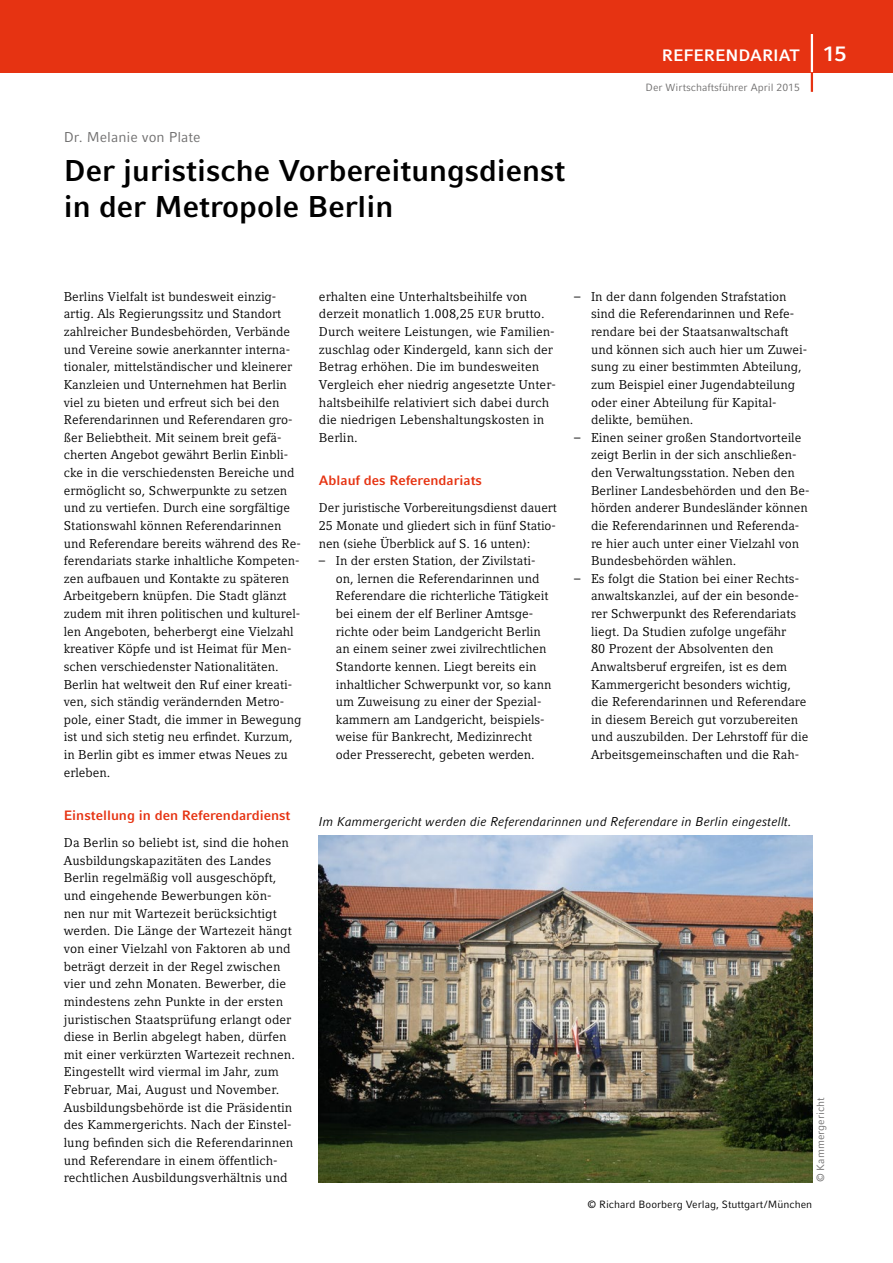
<style>
.page{position:relative;width:893px;height:1263px;background:#fff}
.page>*{position:absolute;margin:0;border:0;box-sizing:border-box;transform-origin:0 0}
.A_Titel{font:700 30px/36px "Compatil Fact LT Pro";color:#000}
.t1{font:700 21px "Compatil Fact LT Pro";color:#fff}
.t2{font:700 16.5px "Compatil Fact LT Pro";color:#fff}
.A_Titel-Autor{font:14.25px "Compatil Fact LT Pro";color:#706f6f}
.A_Ü1{font:700 13.5px "Compatil Fact LT Pro";color:#e63312}
.A_Absatz{font:12.75px/17.7px "Compatil Letter LT Pro";color:#000}
.A_Absatz-Stichpunkt{font:12.75px/17.7px "Compatil Letter LT Pro";color:#000}
.Abb_BU{font:italic 12.75px "Compatil Fact LT Pro";color:#000}
.t3{font:10.5px "Compatil Fact LT Pro";color:#706f6f}
.t4{font:10.5px "Compatil Fact LT Pro";color:#000}
.s1{font-size:11.25px}
</style>
<div class="page">
<img style="left:319px;top:836px;width:493px;height:347px">
<div style="left:0;top:0;width:893px;height:72px;background:#e63312"></div>
<hr style="left:811px;top:34px;width:2px;height:38px;background:#fff">
<hr style="left:811px;top:72px;width:2px;height:20px;background:#e63312">
<p class="t2" style="left:662px;top:46px;width:23px">Referendariat</p>
<h2 class="t1" style="left:823px;top:42px;width:25px">15</h2>
<p class="A_Titel-Autor" style="left:64px;top:129px;width:138px">Dr. Melanie von Plate</p>
<p class="A_Titel" style="left:64px;top:153px;width:503px">Der juristische Vorbereitungsdienst in der Metropole Berlin</p>
<p class="t3" style="left:646px;top:81px;width:156px">Der Wirtschaftsführer April 2015</p>
<p class="A_Absatz" style="left:64px;top:288px;width:239px">Berlins Vielfalt ist bundesweit einzig&shy;artig. Als Regierungssitz und Standort zahlreicher Bundesbehörden, Verbände und Vereine sowie anerkannter interna&shy;tionaler, mittelständischer und kleinerer Kanzleien und Unternehmen hat Berlin viel zu bieten und erfreut sich bei den Referendarinnen und Referendaren gro&shy;ßer Beliebtheit. Mit seinem breit gefä&shy;cherten Angebot gewährt Berlin Einbli&shy;cke in die verschiedensten Bereiche und ermöglicht so, Schwerpunkte zu setzen und zu vertiefen. Durch eine sorgfältige Stationswahl können Referendarinnen und Referendare bereits während des Re&shy;ferendariats starke inhaltliche Kompeten&shy;zen aufbauen und Kontakte zu späteren Arbeitgebern knüpfen. Die Stadt glänzt zudem mit ihren politischen und kulturel&shy;len Angeboten, beherbergt eine Vielzahl kreativer Köpfe und ist Heimat für Men&shy;schen verschiedenster Nationalitäten.<br>Berlin hat weltweit den Ruf einer kreati&shy;ven, sich ständig verändernden Metro&shy;pole, einer Stadt, die immer in Bewegung ist und sich stetig neu erfindet. Kurzum, in Berlin gibt es immer etwas Neues zu erleben.</p>
<p class="A_Ü1" style="left:64px;top:807px;width:228px">Einstellung in den Referendardienst</p>
<p class="A_Absatz" style="left:64px;top:834px;width:233px">Da Berlin so beliebt ist, sind die hohen Ausbildungskapazitäten des Landes Berlin regelmäßig voll ausgeschöpft, und eingehende Bewerbungen kön&shy;nen nur mit Wartezeit berücksichtigt werden. Die Länge der Wartezeit hängt von einer Vielzahl von Faktoren ab und beträgt derzeit in der Regel zwischen vier und zehn Monaten. Bewerber, die mindestens zehn Punkte in der ersten juristischen Staatsprüfung erlangt oder diese in Berlin abgelegt haben, dürfen mit einer verkürzten Wartezeit rechnen.<br>Eingestellt wird viermal im Jahr, zum Februar, Mai, August und November.<br>Ausbildungsbehörde ist die Präsidentin des Kammergerichts. Nach der Einstel&shy;lung befinden sich die Referendarinnen und Referendare in einem öffentlich&shy;rechtlichen Ausbildungsverhältnis und</p>
<p class="A_Absatz" style="left:319px;top:288px;width:239px">erhalten eine Unterhaltsbeihilfe von derzeit monatlich 1.008,25 <span class="s1">EUR</span> brutto.<br>Durch weitere Leistungen, wie Familien&shy;zuschlag oder Kindergeld, kann sich der Betrag erhöhen. Die im bundesweiten Vergleich eher niedrig angesetzte Unter&shy;haltsbeihilfe relativiert sich dabei durch die niedrigen Lebenshaltungskosten in Berlin.</p>
<p class="A_Ü1" style="left:319px;top:472px;width:165px">Ablauf des Referendariats</p>
<p class="A_Absatz" style="left:319px;top:499px;width:239px;text-align:justify">Der juristische Vorbereitungsdienst dauert 25 Monate und gliedert sich in fünf Statio&shy;nen (siehe Überblick auf S. 16 unten):</p>
<p class="A_Absatz-Stichpunkt" style="left:336px;top:552px;width:217px;text-indent:-17px">– In der ersten Station, der Zivilstati&shy;on, lernen die Referendarinnen und Referendare die richterliche Tätigkeit bei einem der elf Berliner Amtsge&shy;richte oder beim Landgericht Berlin an einem seiner zwei zivilrechtlichen Standorte kennen. Liegt bereits ein inhaltlicher Schwerpunkt vor, so kann um Zuweisung zu einer der Spezial&shy;kammern am Landgericht, beispiels&shy;weise für Bankrecht, Medizinrecht oder Presserecht, gebeten werden.</p>
<p class="A_Absatz-Stichpunkt" style="left:591px;top:288px;width:218px;text-indent:-17px">– In der dann folgenden Strafstation sind die Referendarinnen und Refe&shy;rendare bei der Staatsanwaltschaft und können sich auch hier um Zuwei&shy;sung zu einer bestimmten Abteilung, zum Beispiel einer Jugendabteilung oder einer Abteilung für Kapital&shy;delikte, bemühen.</p>
<p class="A_Absatz-Stichpunkt" style="left:591px;top:429px;width:220px;text-indent:-17px">– Einen seiner großen Standortvorteile zeigt Berlin in der sich anschließen&shy;den Verwaltungsstation. Neben den Berliner Landesbehörden und den Be&shy;hörden anderer Bundesländer können die Referendarinnen und Referenda&shy;re hier auch unter einer Vielzahl von Bundesbehörden wählen.</p>
<p class="A_Absatz-Stichpunkt" style="left:591px;top:570px;width:219px;text-indent:-17px">– Es folgt die Station bei einer Rechts&shy;anwaltskanzlei, auf der ein besonde&shy;rer Schwerpunkt des Referendariats liegt. Da Studien zufolge ungefähr<br>80 Prozent der Absolventen den Anwaltsberuf ergreifen, ist es dem Kammergericht besonders wichtig, die Referendarinnen und Referendare in diesem Bereich gut vorzubereiten und auszubilden. Der Lehrstoff für die Arbeitsgemeinschaften und die Rah-</p>
<p class="Abb_BU" style="left:319px;top:814px;width:474px">Im Kammergericht werden die Referendarinnen und Referendare in Berlin eingestellt.</p>
<p class="t3" style="left:814px;top:1182px;width:86px;rotate:-90deg">© Kammergericht</p>
<p class="t4" style="left:587px;top:1198px;width:226px">© Richard Boorberg Verlag, Stuttgart/München</p>
</div>
